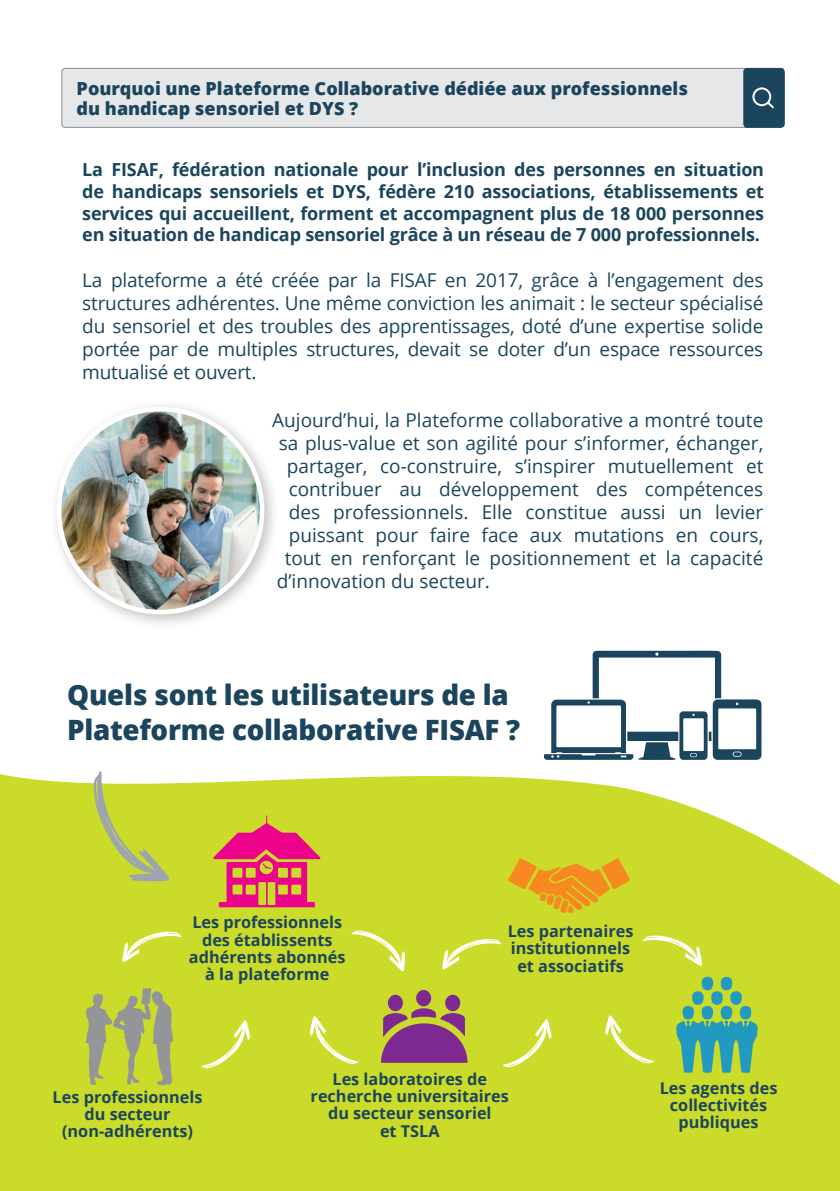
<style>
.page{position:relative;width:840px;height:1191px;background:#fff}
.page>*{position:absolute;margin:0;border:0;box-sizing:border-box;transform-origin:0 0}
.t1{font:800 28px/35.2px "Open Sans";letter-spacing:-.01em;color:#1b455c}
.t2{font:19px/23px "Open Sans";color:#1b455c;text-align:justify}
.t3{font:700 18px/21.6px "Open Sans";letter-spacing:-.01em;color:#1b455c;text-align:justify}
.t4{font:800 18px/20px "Open Sans";color:#1b455c}
.t5{font:700 16.2px/17.4px "Open Sans";color:#1b455c;text-align:center}
</style>
<div class="page">
<svg style="left:0;top:754px;width:839px;height:437px;background:#cfde40"></svg>
<svg style="left:92px;top:771px;width:78px;height:110px;background:#c8d556"></svg>
<svg style="left:192px;top:1019px;width:64px;height:51px;background:#cfde40"></svg>
<svg style="left:493px;top:1018px;width:64px;height:51px;background:#cfde40"></svg>
<svg style="left:304px;top:1015px;width:63px;height:51px;background:#cfde40"></svg>
<svg style="left:348px;top:929px;width:59px;height:43px;background:#d1df47"></svg>
<svg style="left:122px;top:924px;width:60px;height:46px;background:#d0df44"></svg>
<svg style="left:213px;top:815px;width:107px;height:92px;background:#db7159"></svg>
<div style="left:387px;top:994px;width:15px;height:17px;background:#7d2991;border-radius:50%"></div>
<div style="left:445px;top:994px;width:15px;height:17px;background:#7d2991;border-radius:50%"></div>
<div style="left:416px;top:990px;width:15px;height:16px;background:#7d2991;border-radius:50%"></div>
<svg style="left:381px;top:1008px;width:86px;height:54px;background:#915875"></svg>
<svg style="left:508px;top:858px;width:122px;height:55px;background:#dfb224"></svg>
<svg style="left:599px;top:928px;width:158px;height:145px;background:#add04b"></svg>
<svg style="left:86px;top:988px;width:87px;height:97px;background:#b0ba5c"></svg>
<svg style="left:441px;top:932px;width:61px;height:45px;background:#d0df44"></svg>
<div style="left:62px;top:68px;width:688px;height:59px;background:#e6e7e9;border-radius:3px"></div>
<div style="left:62px;top:68px;width:688px;height:60px;border:1px solid #8a8c8f;border-radius:3px"></div>
<div style="left:743px;top:68px;width:40px;height:59px;background:#1b455c;border-radius:3px"></div>
<div style="left:743px;top:68px;width:41px;height:60px;border:1px solid #1b455c;border-radius:3px"></div>
<div style="left:752px;top:87px;width:18px;height:19px;border:2px solid #fff;border-radius:50%"></div>
<svg style="left:765px;top:100px;width:9px;height:9px"></svg>
<div style="left:48px;top:398px;width:242px;height:242px;background:#231f20;opacity:.28"></div>
<img style="left:59px;top:409px;width:203px;height:201px">
<div style="left:57px;top:407px;width:207px;height:207px;border:5px solid #fff;border-radius:50%"></div>
<svg style="left:543px;top:650px;width:218px;height:110px"></svg>
<p class="t4" style="left:77px;top:77px;width:612px">Pourquoi une Plateforme Collaborative dédiée aux professionnels du handicap sensoriel et DYS ?</p>
<p class="t3" style="left:82px;top:159px;width:683px">La FISAF, fédération nationale pour l’inclusion des personnes en situation de handicaps sensoriels et DYS, fédère 210 associations, établissements et services qui accueillent, forment et accompagnent plus de 18 000 personnes en situation de handicap sensoriel grâce à un réseau de 7 000 professionnels.</p>
<p class="t2" style="left:82px;top:268px;width:682px">La plateforme a été créée par la FISAF en 2017, grâce à l’engagement des structures adhérentes. Une même conviction les animait : le secteur spécialisé du sensoriel et des troubles des apprentissages, doté d’une expertise solide portée par de multiples structures, devait se doter d’un espace ressources mutualisé et ouvert.</p>
<p class="t2" style="left:272px;top:408px;width:492px">Aujourd’hui, la Plateforme collaborative a montré toute</p>
<p class="t2" style="left:278px;top:431px;width:486px">sa plus-value et son agilité pour s’informer, échanger,</p>
<p class="t2" style="left:286px;top:454px;width:478px">partager, co-construire, s’inspirer mutuellement et</p>
<p class="t2" style="left:288px;top:477px;width:476px">contribuer au développement des compétences</p>
<p class="t2" style="left:288px;top:500px;width:476px">des professionnels. Elle constitue aussi un levier</p>
<p class="t2" style="left:288px;top:523px;width:476px">puissant pour faire face aux mutations en cours,</p>
<p class="t2" style="left:284px;top:546px;width:480px">tout en renforçant le positionnement et la capacité</p>
<p class="t2" style="left:276px;top:569px;width:215px">d’innovation du secteur.</p>
<h1 class="t1" style="left:67px;top:675px;width:454px">Quels sont les utilisateurs de la<br>Plateforme collaborative FISAF ?</h1>
<p class="t5" style="left:189px;top:913px;width:158px">Les professionnels des établissents adhérents abonnés à la plateforme</p>
<p class="t5" style="left:507px;top:922px;width:127px">Les partenaires institutionnels et associatifs</p>
<p class="t5" style="left:53px;top:1087px;width:151px">Les professionnels du secteur (non-adhérents)</p>
<p class="t5" style="left:310px;top:1069px;width:200px">Les laboratoires de recherche universitaires du secteur sensoriel<br>et TSLA</p>
<p class="t5" style="left:659px;top:1078px;width:119px">Les agents des collectivités publiques</p>
</div>
